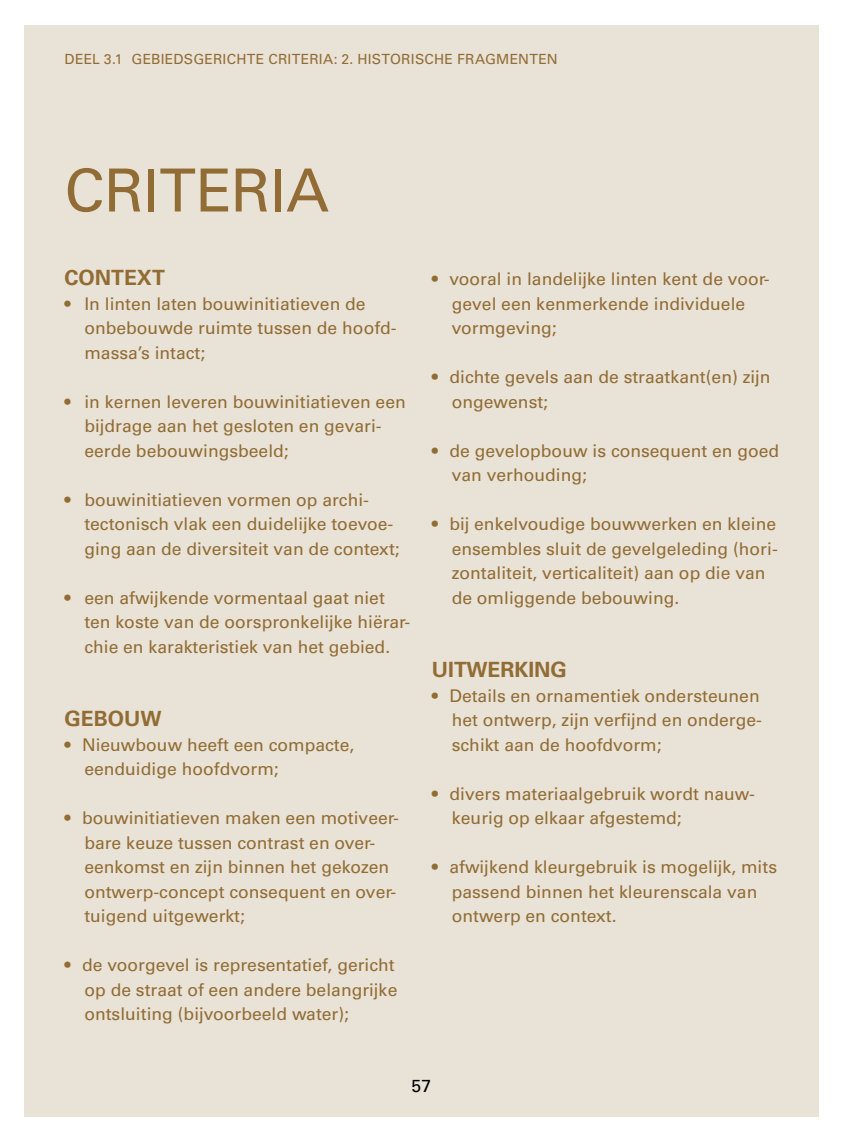
<style>
.page{position:relative;width:844px;height:1141px;background:#fff}
.page>*{position:absolute;margin:0;border:0;box-sizing:border-box;transform-origin:0 0}
.t1{font:59.5px "Univers LT Pro 55 Roman";letter-spacing:-.005em;color:#916c34}
.t2{font:700 21px "Univers LT Pro 65";color:#916c34}
.t3{font:17.5px/24.5px "Univers LT Pro 55 Roman";color:#916c34}
.t4{font:17.5px "Univers LT Pro 55 Roman";color:#000}
.t5{font:14px "Univers LT Pro 55 Roman";letter-spacing:.02em;color:#916c34}
</style>
<div class="page">
<div style="left:25px;top:25px;width:794px;height:1091px;background:#e9e2d6"></div>
<p class="t5" style="left:64px;top:51px;width:494px">DEEL 3.1 GEBIEDSGERICHTE CRITERIA: 2. HISTORISCHE FRAGMENTEN</p>
<h1 class="t1" style="left:64px;top:155px;width:266px">CRITERIA</h1>
<p class="t2" style="left:64px;top:265px;width:102px">CONTEXT</p>
<p class="t3" style="left:84px;top:291px;width:314px;text-indent:-20px">• In linten laten bouwinitiatieven de onbebouwde ruimte tussen de hoofd&shy;massa’s intact;</p>
<p class="t3" style="left:84px;top:389px;width:323px;text-indent:-20px">• in kernen leveren bouwinitiatieven een bijdrage aan het gesloten en gevari&shy;eerde bebouwingsbeeld;</p>
<p class="t3" style="left:84px;top:487px;width:317px;text-indent:-20px">• bouwinitiatieven vormen op archi&shy;tectonisch vlak een duidelijke toevoe&shy;ging aan de diversiteit van de context;</p>
<p class="t3" style="left:84px;top:585px;width:327px;text-indent:-20px">• een afwijkende vormentaal gaat niet ten koste van de oorspronkelijke hiërar&shy;chie en karakteristiek van het gebied.</p>
<p class="t2" style="left:64px;top:706px;width:98px">GEBOUW</p>
<p class="t3" style="left:84px;top:732px;width:271px;text-indent:-20px">• Nieuwbouw heeft een compacte, eenduidige hoofdvorm;</p>
<p class="t3" style="left:84px;top:806px;width:316px;text-indent:-20px">• bouwinitiatieven maken een motiveer&shy;bare keuze tussen contrast en over&shy;eenkomst en zijn binnen het gekozen ontwerp-concept consequent en over&shy;tuigend uitgewerkt;</p>
<p class="t3" style="left:84px;top:953px;width:314px;text-indent:-20px">• de voorgevel is representatief, gericht op de straat of een andere belangrijke ontsluiting (bijvoorbeeld water);</p>
<p class="t3" style="left:451px;top:267px;width:319px;text-indent:-20px">• vooral in landelijke linten kent de voor&shy;gevel een kenmerkende individuele vormgeving;</p>
<p class="t3" style="left:451px;top:365px;width:320px;text-indent:-20px">• dichte gevels aan de straatkant(en) zijn ongewenst;</p>
<p class="t3" style="left:451px;top:438px;width:329px;text-indent:-20px">• de gevelopbouw is consequent en goed van verhouding;</p>
<p class="t3" style="left:451px;top:512px;width:327px;text-indent:-20px">• bij enkelvoudige bouwwerken en kleine ensembles sluit de gevelgeleding (hori&shy;zontaliteit, verticaliteit) aan op die van de omliggende bebouwing.</p>
<p class="t2" style="left:432px;top:657px;width:136px">UITWERKING</p>
<p class="t3" style="left:451px;top:683px;width:311px;text-indent:-20px">• Details en ornamentiek ondersteunen het ontwerp, zijn verfijnd en onderge&shy;schikt aan de hoofdvorm;</p>
<p class="t3" style="left:451px;top:781px;width:304px;text-indent:-20px">• divers materiaalgebruik wordt nauw&shy;keurig op elkaar afgestemd;</p>
<p class="t3" style="left:451px;top:855px;width:327px;text-indent:-20px">• afwijkend kleurgebruik is mogelijk, mits passend binnen het kleurenscala van ontwerp en context.</p>
<p class="t4" style="left:411px;top:1075px;width:21px">57</p>
</div>
